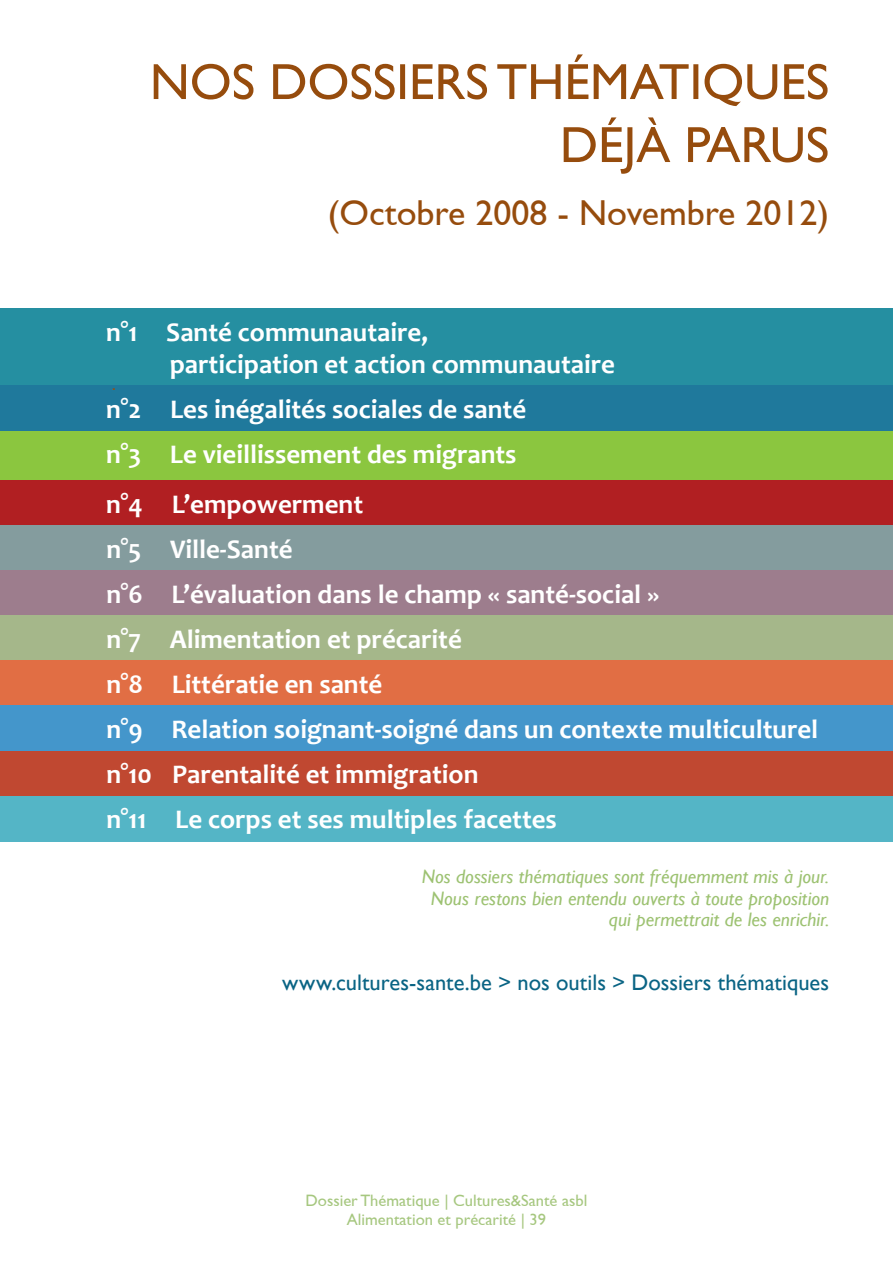
<style>
.page{position:relative;width:893px;height:1263px;background:#fff}
.page>*{position:absolute;margin:0;border:0;box-sizing:border-box;transform-origin:0 0}
.t1{font:51px/63px "Gill Sans";color:#964c0d;text-align:right}
.t2{font:36px "Gill Sans";color:#964c0d}
.t3{font:700 27px/45px "Candara";color:#fff}
.t4{font:22.5px "Gill Sans";color:#0a6484}
.t5{font:italic 19.5px/21.3px "Gill Sans";color:#9dc272;text-align:right}
.t6{font:16.5px/19.8px "Gill Sans";color:#a6c77f;text-align:center}
</style>
<div class="page">
<div style="left:0;top:308px;width:893px;height:78px;background:#258fa1"></div>
<div style="left:0;top:386px;width:893px;height:45px;background:#1f799c"></div>
<div style="left:0;top:431px;width:893px;height:49px;background:#8bc63f"></div>
<div style="left:0;top:480px;width:893px;height:46px;background:#b11f22"></div>
<div style="left:0;top:526px;width:893px;height:45px;background:#849c9e"></div>
<div style="left:0;top:571px;width:893px;height:45px;background:#9d7d8d"></div>
<div style="left:0;top:616px;width:893px;height:45px;background:#a5b78a"></div>
<div style="left:0;top:661px;width:893px;height:45px;background:#e16e44"></div>
<div style="left:0;top:706px;width:893px;height:45px;background:#4496cb"></div>
<div style="left:0;top:751px;width:893px;height:45px;background:#c04831"></div>
<div style="left:0;top:796px;width:893px;height:45px;background:#54b5c6"></div>
<h1 class="t1" style="left:150px;top:50px;width:681px">Nos dossiers thématiques déjà parus</h1>
<h2 class="t2" style="left:328px;top:192px;width:503px">(Octobre 2008 - Novembre 2012)</h2>
<p class="t3" style="left:170px;top:315px;width:447px;line-height:32.4px;text-indent:-64px">n°1 Santé communautaire,<br>participation et action communautaire</p>
<p class="t3" style="left:106px;top:386px;width:421px">n°2 Les inégalités sociales de santé n°3 Le vieillissement des migrants</p>
<p class="t3" style="left:106px;top:481px;width:713px">n°4 L’empowerment<br>n°5 Ville-Santé<br>n°6 L’évaluation dans le champ « santé-social »<br>n°7 Alimentation et précarité<br>n°8 Littératie en santé<br>n°9 Relation soignant-soigné dans un contexte multiculturel n°10 Parentalité et immigration<br>n°11 Le corps et ses multiples facettes</p>
<p class="t5" style="left:422px;top:866px;width:409px">Nos dossiers thématiques sont fréquemment mis à jour.<br>Nous restons bien entendu ouverts à toute proposition qui permettrait de les enrichir.</p>
<p class="t4" style="left:282px;top:969px;width:548px">www.cultures-sante.be &gt; nos outils &gt; Dossiers thématiques</p>
<p class="t6" style="left:306px;top:1190px;width:283px">Dossier Thématique | Cultures&amp;Santé asbl<br>Alimentation et précarité | 39</p>
</div>
